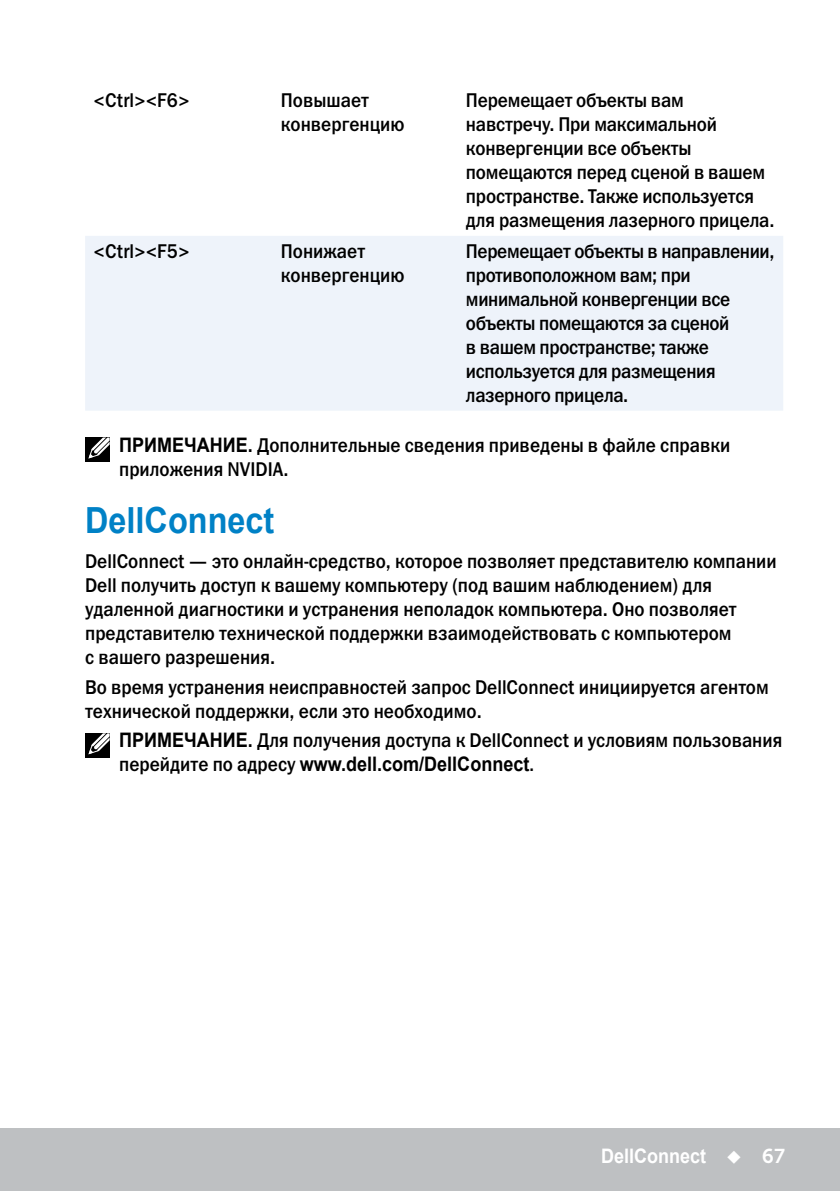
<style>
.page{position:relative;width:840px;height:1191px;background:#fff}
.page>*{position:absolute;margin:0;border:0;box-sizing:border-box;transform-origin:0 0}
.Head1{font:700 36px "Arial";color:#0081c6;scale:.9 1}
.Table_Paragraph{font:20px/24px "Franklin Gothic Medium C";letter-spacing:-.01em;color:#000;scale:.9 1}
.Paragraph{font:20px/24px "Franklin Gothic Medium C";color:#000;scale:.9 1}
.Note{font:20px/24px "Franklin Gothic Medium C";color:#000;scale:.9 1}
.t1{font:700 20px "Arial";color:#fff;scale:.9 1}
.s1{font-family:"Arial";font-weight:700}
.s2{font-family:"Museo Sans For Dell 700"}
.s3{font-family:"Museo Sans For Dell 700";font-weight:400}
</style>
<div class="page">
<div style="left:0;top:1128px;width:839px;height:63px;background:#bec0c2"></div>
<div style="left:85px;top:236px;width:697px;height:174px;background:#eef3fa"></div>
<div style="left:85px;top:437px;width:24px;height:25px;background:#000"></div>
<svg style="left:88px;top:437px;width:22px;height:22px"></svg>
<div style="left:85px;top:733px;width:24px;height:25px;background:#000"></div>
<svg style="left:88px;top:733px;width:22px;height:22px"></svg>
<p class="Table_Paragraph" style="left:94px;top:88px;width:108px">&lt;Ctrl&gt;&lt;F6&gt;</p>
<p class="Table_Paragraph" style="left:281px;top:88px;width:139px">Повышает конвергенцию</p>
<p class="Table_Paragraph" style="left:465px;top:88px;width:344px">Перемещает объекты вам навстречу. При максимальной конвергенции все объекты помещаются перед сценой в вашем пространстве. Также используется для размещения лазерного прицела.</p>
<p class="Table_Paragraph" style="left:94px;top:239px;width:108px">&lt;Ctrl&gt;&lt;F5&gt;</p>
<p class="Table_Paragraph" style="left:281px;top:239px;width:139px">Понижает конвергенцию</p>
<p class="Table_Paragraph" style="left:465px;top:239px;width:344px">Перемещает объекты в направлении, противоположном вам; при минимальной конвергенции все объекты помещаются за сценой<br>в вашем пространстве; также используется для размещения лазерного прицела.</p>
<p class="Note" style="left:119px;top:432px;width:680px"><span class="s1">ПРИМЕЧАНИЕ.</span> Дополнительные сведения приведены в файле справки приложения NVIDIA.</p>
<p class="Head1" style="left:85px;top:496px;width:212px">DellConnect</p>
<p class="Paragraph" style="left:85px;top:549px;width:769px">DellConnect — это онлайн-средство, которое позволяет представителю компании Dell получить доступ к вашему компьютеру (под вашим наблюдением) для удаленной диагностики и устранения неполадок компьютера. Оно позволяет представителю технической поддержки взаимодействовать с компьютером<br>с вашего разрешения.</p>
<p class="Paragraph" style="left:85px;top:674px;width:760px">Во время устранения неисправностей запрос DellConnect инициируется агентом технической поддержки, если это необходимо.</p>
<p class="Note" style="left:119px;top:728px;width:738px"><span class="s1">ПРИМЕЧАНИЕ.</span> Для получения доступа к DellConnect и условиям пользования перейдите по адресу <span class="s1">www.dell.com/DellConnect</span><span class="s2">.</span></p>
<p class="t1" style="left:600px;top:1142px;width:206px">DellConnect ◆ <span class="s3">67</span></p>
</div>
